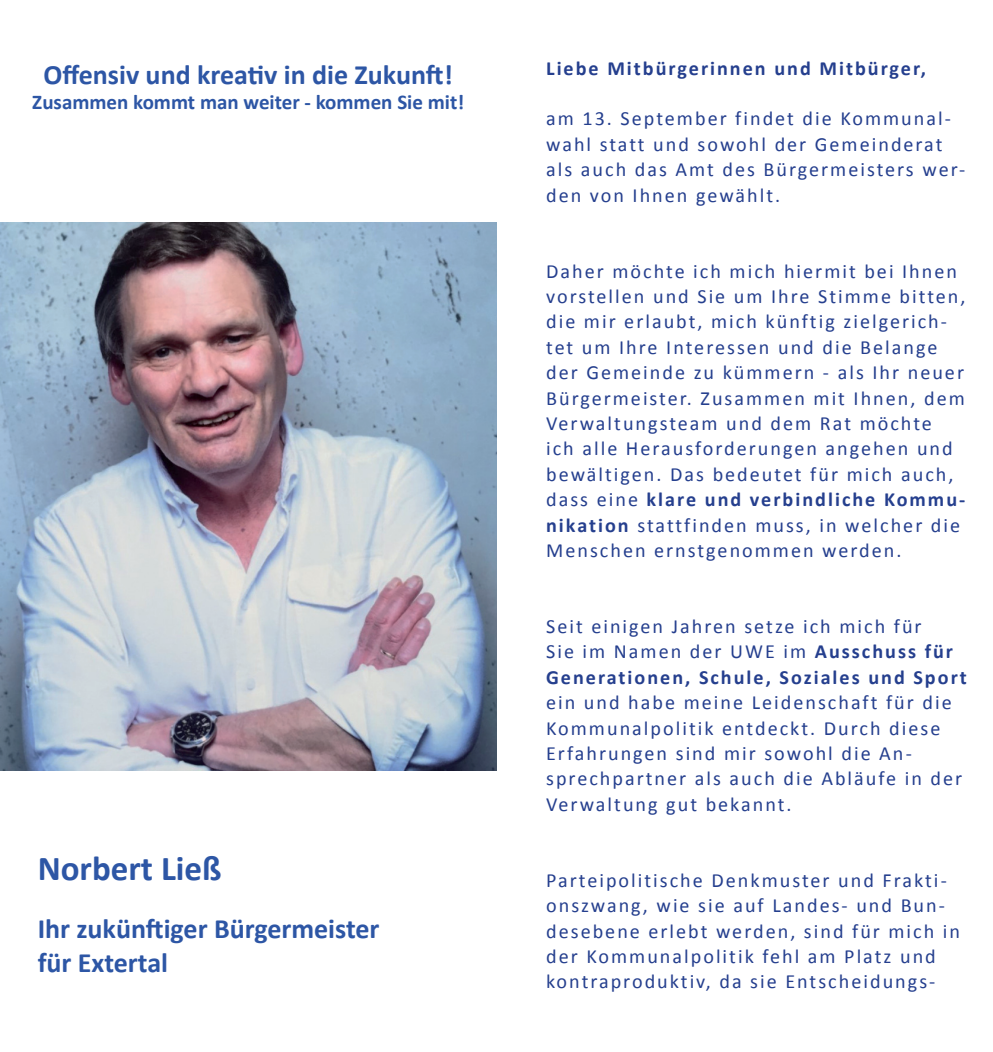
<style>
.page{position:relative;width:993px;height:1052px;background:#fff}
.page>*{position:absolute;margin:0;border:0;box-sizing:border-box;transform-origin:0 0}
.t1{font:700 35px "Calibri";color:#2d56a5}
.t2{font:700 28px "Calibri";color:#2d56a5}
.t3{font:700 21px "Calibri";color:#2d56a5}
.t4{font:20.12px/25.4px "Calibri";letter-spacing:.1em;color:#253f8e}
.t5{font:700 20.12px "Calibri";letter-spacing:.1em;color:#253f8e}
.s1{font-weight:700}
</style>
<div class="page">
<img style="left:0;top:222px;width:496px;height:548px">
<p class="t2" style="left:44px;top:57px;width:411px">Offensiv und kreativ in die Zukunft!</p>
<p class="t3" style="left:32px;top:89px;width:433px">Zusammen kommt man weiter - kommen Sie mit!</p>
<p class="t1" style="left:38px;top:845px;width:185px">Norbert Ließ</p>
<p class="t2" style="left:38px;top:911px;width:343px">Ihr zukünftiger Bürgermeister</p>
<p class="t2" style="left:38px;top:945px;width:132px">für Extertal</p>
<p class="t5" style="left:546px;top:55px;width:381px">Liebe Mitbürgerinnen und Mitbürger,</p>
<p class="t4" style="left:546px;top:106px;width:420px">am 13. September findet die Kommunal&shy;wahl statt und sowohl der Gemeinderat als auch das Amt des Bürgermeisters wer&shy;den von Ihnen gewählt.</p>
<p class="t4" style="left:546px;top:258px;width:421px">Daher möchte ich mich hiermit bei Ihnen vorstellen und Sie um Ihre Stimme bitten, die mir erlaubt, mich künftig zielgerich&shy;tet um Ihre Interessen und die Belange der Gemeinde zu kümmern - als Ihr neuer Bürgermeister. Zusammen mit Ihnen, dem Verwaltungsteam und dem Rat möchte<br>ich alle Herausforderungen angehen und bewältigen. Das bedeutet für mich auch, dass eine <span class="s1">klare und verbindliche Kommu&shy;nikation</span> stattfinden muss, in welcher die Menschen ernstgenommen werden.</p>
<p class="t4" style="left:546px;top:614px;width:422px">Seit einigen Jahren setze ich mich für<br>Sie im Namen der UWE im <span class="s1">Ausschuss für Generationen, Schule, Soziales und Sport </span>ein und habe meine Leidenschaft für die Kommunalpolitik entdeckt. Durch diese</p>
<p class="t4" style="left:546px;top:740px;width:417px">Erfahrungen sind mir sowohl die An&shy;sprechpartner als auch die Abläufe in der<br>Verwaltung gut bekannt.</p>
<p class="t4" style="left:546px;top:867px;width:415px">Parteipolitische Denkmuster und Frakti&shy;onszwang, wie sie auf Landes- und Bun&shy;desebene erlebt werden, sind für mich in der Kommunalpolitik fehl am Platz und kontraproduktiv, da sie Entscheidungs-</p>
</div>
